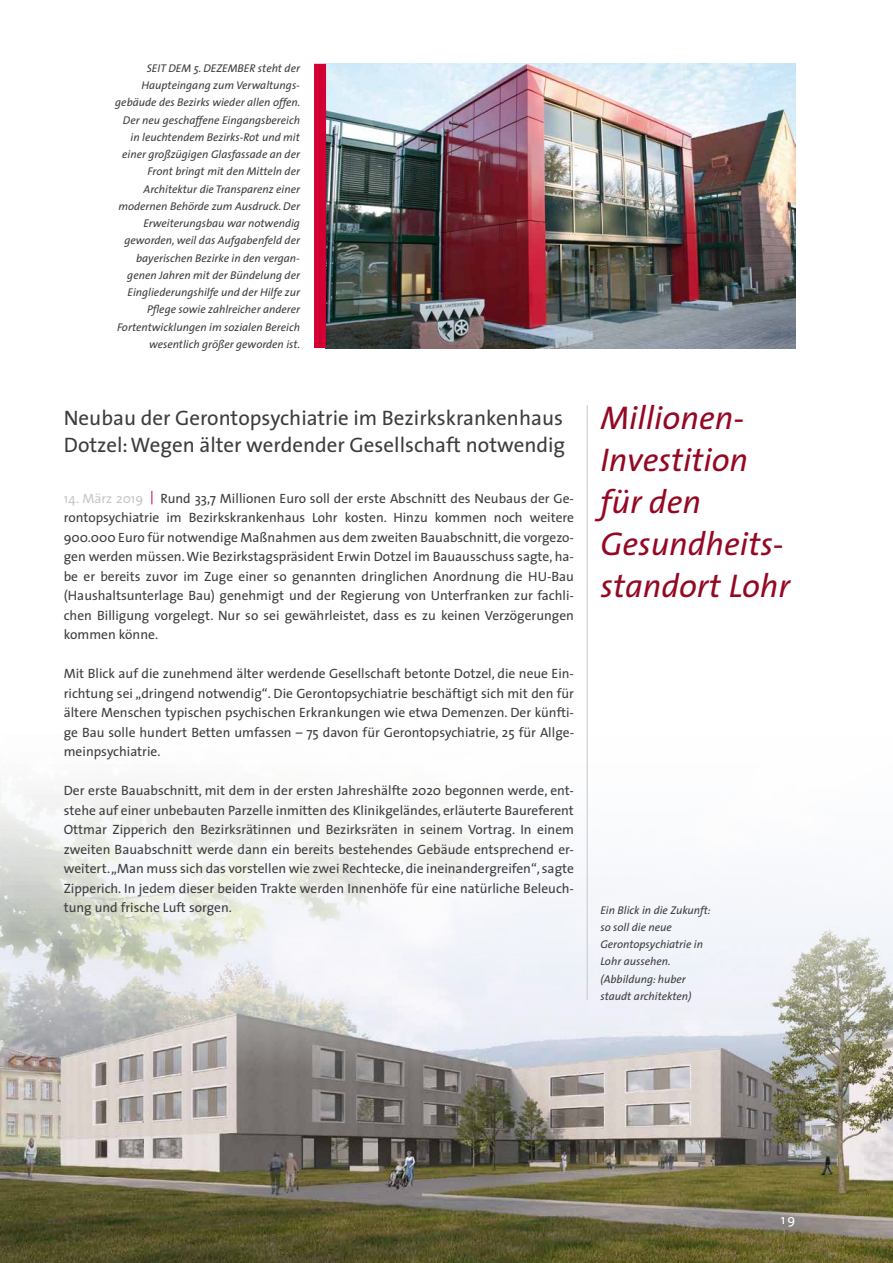
<style>
.page{position:relative;width:893px;height:1263px;background:#fff}
.page>*{position:absolute;margin:0;border:0;box-sizing:border-box;transform-origin:0 0}
.t1{font:italic 33px/42px "The Sans";color:#950824}
.t2{font:21px/27px "The Sans";color:#3d3d3f}
.t3{font:13.5px/19.5px "The Sans";color:#3d3d3f;text-align:justify}
.t4{font:13.5px "The Sans";color:#fff}
.t5{font:italic 11.25px/17.2px "The Sans";color:#3d3d3f;text-align:right}
.s1{color:#c6c7c8}
.s2{color:#d20032}
</style>
<div class="page">
<img style="left:0;top:708px;width:893px;height:555px">
<hr style="left:587px;top:405px;width:1px;height:595px;background:#c6c7c8">
<img style="left:326px;top:64px;width:469px;height:284px">
<div style="left:314px;top:64px;width:12px;height:284px;background:#d20032"></div>
<p class="t5" style="left:115px;top:59px;width:187px">SEIT DEM 5. DEZEMBER steht der Haupteingang zum Verwaltungs&shy;gebäude des Bezirks wieder allen offen.<br>Der neu geschaffene Eingangsbereich in leuchtendem Bezirks-Rot und mit einer großzügigen Glasfassade an der Front bringt mit den Mitteln der Architektur die Transparenz einer modernen Behörde zum Ausdruck. Der Erweiterungsbau war notwendig geworden, weil das Aufgabenfeld der bayerischen Bezirke in den vergan&shy;genen Jahren mit der Bündelung der Eingliederungshilfe und der Hilfe zur Pflege sowie zahlreicher anderer Fortentwicklungen im sozialen Bereich wesentlich größer geworden ist.</p>
<h2 class="t2" style="left:64px;top:403px;width:503px">Neubau der Gerontopsychiatrie im Bezirkskrankenhaus<br>Dotzel: Wegen älter werdender Gesellschaft notwendig</h2>
<p class="t3" style="left:64px;top:488px;width:512px"><span class="s1">14. März 2019</span> <span class="s2">|</span> Rund 33,7 Millionen Euro soll der erste Abschnitt des Neubaus der Ge&shy;rontopsychiatrie im Bezirkskrankenhaus Lohr kosten. Hinzu kommen noch weitere 900.000 Euro für notwendige Maßnahmen aus dem zweiten Bauabschnitt, die vorgezo&shy;gen werden müssen. Wie Bezirkstagspräsident Erwin Dotzel im Bauausschuss sagte, ha&shy;be er bereits zuvor im Zuge einer so genannten dringlichen Anordnung die HU-Bau (Haushaltsunterlage Bau) genehmigt und der Regierung von Unterfranken zur fachli&shy;chen Billigung vorgelegt. Nur so sei gewährleistet, dass es zu keinen Verzögerungen kommen könne.</p>
<p class="t3" style="left:64px;top:663px;width:512px">Mit Blick auf die zunehmend älter werdende Gesellschaft betonte Dotzel, die neue Ein&shy;richtung sei „dringend notwendig“. Die Gerontopsychiatrie beschäftigt sich mit den für ältere Menschen typischen psychischen Erkrankungen wie etwa Demenzen. Der künfti&shy;ge Bau solle hundert Betten umfassen – 75 davon für Gerontopsychiatrie, 25 für Allge&shy;meinpsychiatrie.</p>
<p class="t3" style="left:64px;top:780px;width:512px">Der erste Bauabschnitt, mit dem in der ersten Jahreshälfte 2020 begonnen werde, ent&shy;stehe auf einer unbebauten Parzelle inmitten des Klinikgeländes, erläuterte Baureferent Ottmar Zipperich den Bezirksrätinnen und Bezirksräten in seinem Vortrag. In einem zweiten Bauabschnitt werde dann ein bereits bestehendes Gebäude entsprechend er&shy;weitert. „Man muss sich das vorstellen wie zwei Rechtecke, die ineinandergreifen“, sagte Zipperich. In jedem dieser beiden Trakte werden Innenhöfe für eine natürliche Beleuch&shy;tung und frische Luft sorgen.</p>
<h1 class="t1" style="left:600px;top:396px;width:191px">Millionen-<br>Investition für den<br>Gesundheits&shy;standort Lohr</h1>
<p class="t5" style="left:600px;top:901px;width:112px;text-align:left">Ein Blick in die Zukunft: so soll die neue<br>Gerontopsychiatrie in<br>Lohr aussehen. (Abbildung: huber staudt architekten)</p>
<p class="t4" style="left:781px;top:1208px;width:16px">19</p>
</div>
